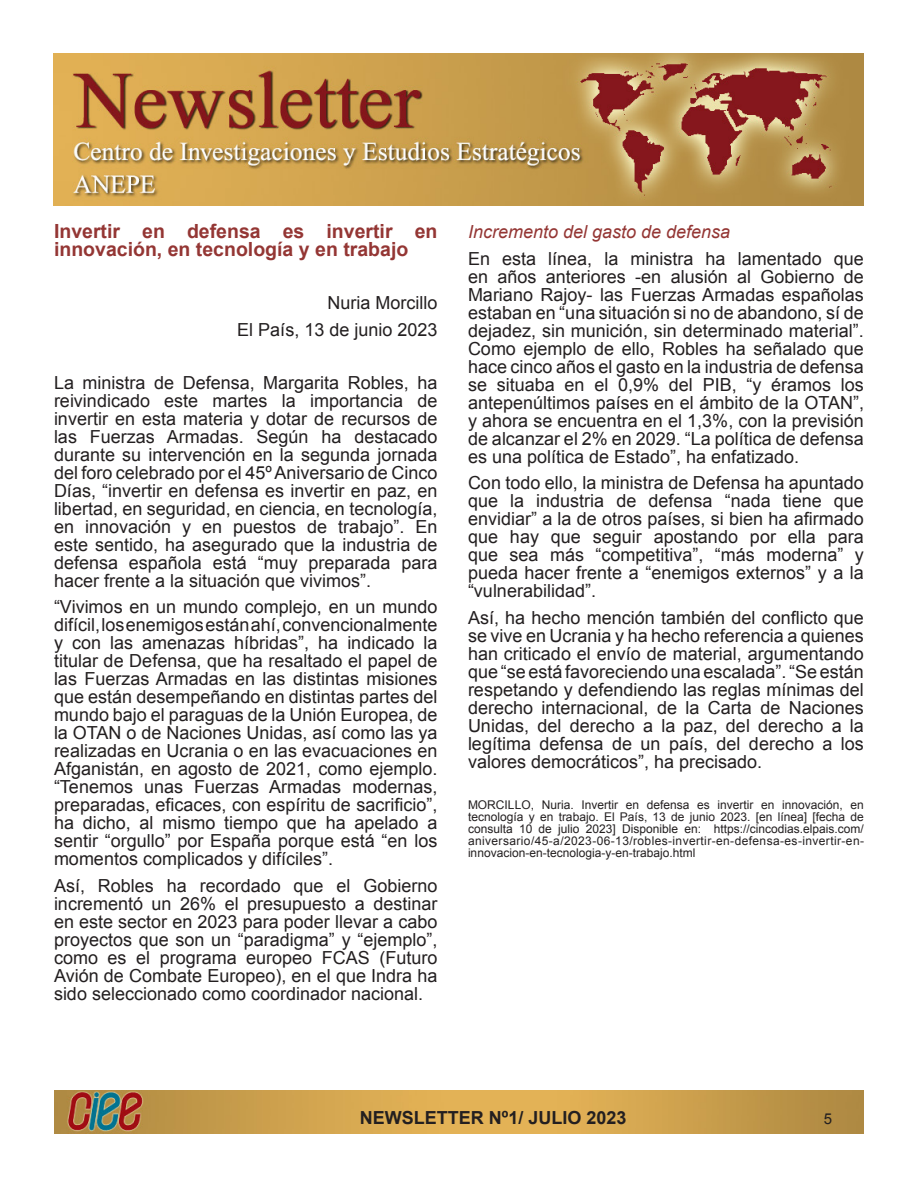
<style>
.page{position:relative;width:918px;height:1188px;background:#fff}
.page>*{position:absolute;margin:0;border:0;box-sizing:border-box;transform-origin:0 0}
.t1{font:700 19.5px/18px "Arial";color:#943634}
.t2{font:18px/18px "Arial";color:#231f20;text-align:justify}
.t3{font:italic 18px "Arial";color:#943634}
.t4{font:700 18px "Arial";color:#231f20}
.t5{font:15px "Arial";color:#231f20}
.t6{font:12px/12px "Arial";color:#231f20;text-align:justify}
</style>
<div class="page">
<img style="left:54px;top:1090px;width:810px;height:43px">
<img style="left:53px;top:54px;width:811px;height:151px">
<p class="t1" style="left:54px;top:223px;width:385px">Invertir en defensa es invertir en innovación, en tecnología y en trabajo</p>
<p class="t2" style="left:327px;top:294px;width:111px">Nuria Morcillo</p>
<p class="t2" style="left:237px;top:320px;width:202px">El País, 13 de junio 2023</p>
<p class="t2" style="left:54px;top:373px;width:385px">La ministra de Defensa, Margarita Robles, ha reivindicado este martes la importancia de invertir en esta materia y dotar de recursos de las Fuerzas Armadas. Según ha destacado durante su intervención en la segunda jornada del foro celebrado por el 45º Aniversario de Cinco Días, “invertir en defensa es invertir en paz, en libertad, en seguridad, en ciencia, en tecnología, en innovación y en puestos de trabajo”. En este sentido, ha asegurado que la industria de defensa española está “muy preparada para hacer frente a la situación que vivimos”.</p>
<p class="t2" style="left:54px;top:598px;width:385px">“Vivimos en un mundo complejo, en un mundo difícil, los enemigos están ahí, convencionalmente y con las amenazas híbridas”, ha indicado la titular de Defensa, que ha resaltado el papel de las Fuerzas Armadas en las distintas misiones que están desempeñando en distintas partes del mundo bajo el paraguas de la Unión Europea, de la OTAN o de Naciones Unidas, así como las ya realizadas en Ucrania o en las evacuaciones en Afganistán, en agosto de 2021, como ejemplo. “Tenemos unas Fuerzas Armadas modernas, preparadas, eficaces, con espíritu de sacrificio”, ha dicho, al mismo tiempo que ha apelado a sentir “orgullo” por España porque está “en los momentos complicados y difíciles”.</p>
<p class="t2" style="left:54px;top:876px;width:385px">Así, Robles ha recordado que el Gobierno incrementó un 26% el presupuesto a destinar en este sector en 2023 para poder llevar a cabo proyectos que son un “paradigma” y “ejemplo”, como es el programa europeo FCAS (Futuro Avión de Combate Europeo), en el que Indra ha sido seleccionado como coordinador nacional.</p>
<p class="t3" style="left:468px;top:220px;width:264px">Incremento del gasto de defensa</p>
<p class="t2" style="left:468px;top:249px;width:398px">En esta línea, la ministra ha lamentado que en años anteriores -en alusión al Gobierno de Mariano Rajoy- las Fuerzas Armadas españolas estaban en “una situación si no de abandono, sí de dejadez, sin munición, sin determinado material”.<br>Como ejemplo de ello, Robles ha señalado que hace cinco años el gasto en la industria de defensa se situaba en el 0,9% del PIB, “y éramos los antepenúltimos países en el ámbito de la OTAN”, y ahora se encuentra en el 1,3%, con la previsión de alcanzar el 2% en 2029. “La política de defensa es una política de Estado”, ha enfatizado.</p>
<p class="t2" style="left:468px;top:474px;width:397px">Con todo ello, la ministra de Defensa ha apuntado que la industria de defensa “nada tiene que envidiar” a la de otros países, si bien ha afirmado que hay que seguir apostando por ella para que sea más “competitiva”, “más moderna” y pueda hacer frente a “enemigos externos” y a la “vulnerabilidad”.</p>
<p class="t2" style="left:468px;top:608px;width:397px">Así, ha hecho mención también del conflicto que se vive en Ucrania y ha hecho referencia a quienes han criticado el envío de material, argumentando que “se está favoreciendo una escalada”. “Se están respetando y defendiendo las reglas mínimas del derecho internacional, de la Carta de Naciones Unidas, del derecho a la paz, del derecho a la legítima defensa de un país, del derecho a los valores democráticos”, ha precisado.</p>
<p class="t6" style="left:468px;top:798px;width:398px">MORCILLO, Nuria. Invertir en defensa es invertir en innovación, en tecnología y en trabajo. El País, 13 de junio 2023. [en línea] [fecha de consulta 10 de julio 2023] Disponible en: https://cincodias.elpais.com/ aniversario/45-a/2023-06-13/robles-invertir-en-defensa-es-invertir-en&shy;innovacion-en-tecnologia-y-en-trabajo.html</p>
<p class="t4" style="left:360px;top:1106px;width:268px">NEWSLETTER Nº1/ JULIO 2023</p>
<p class="t5" style="left:824px;top:1109px;width:10px">5</p>
</div>
